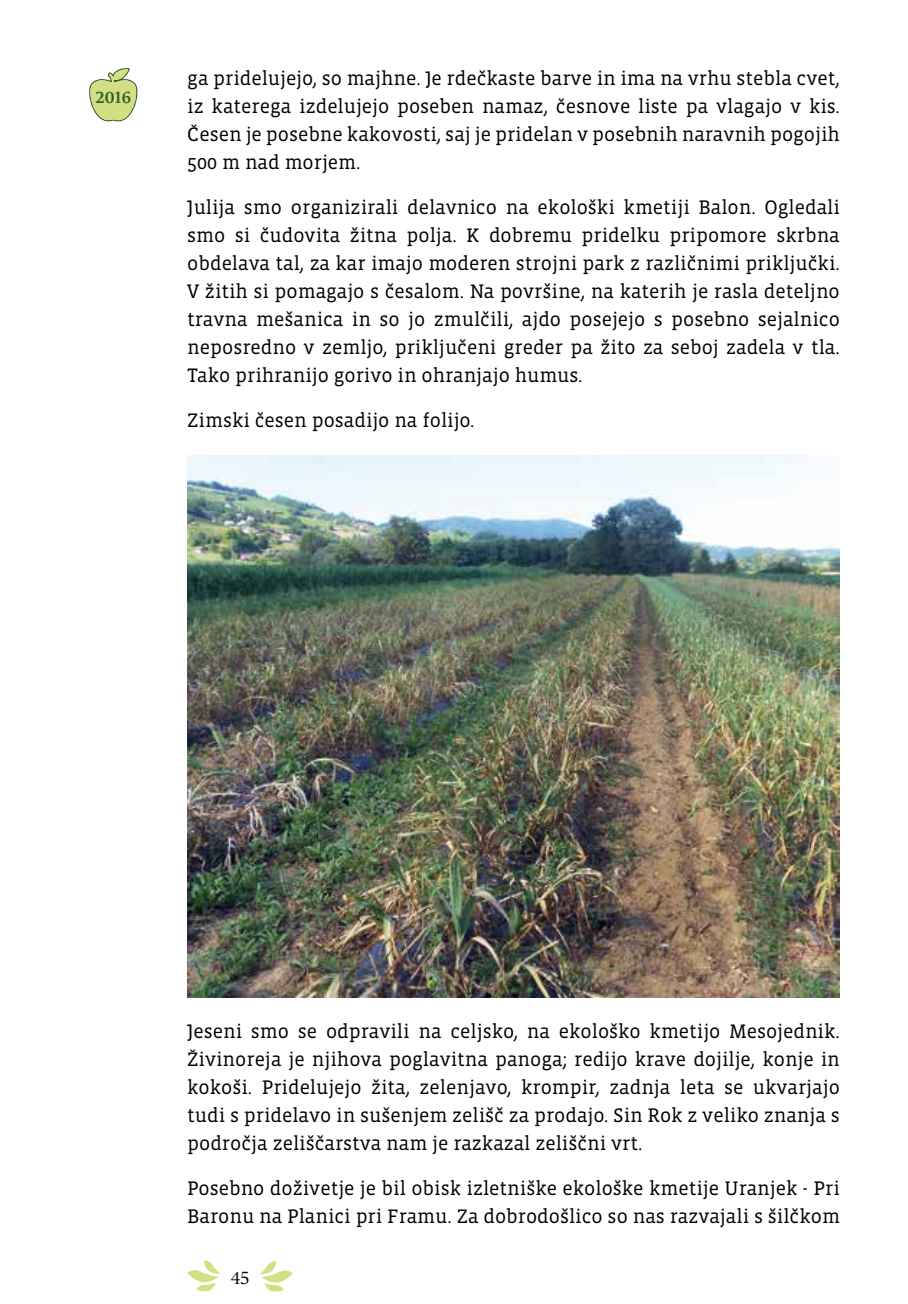
<style>
.page{position:relative;width:908px;height:1304px;background:#fff}
.page>*{position:absolute;margin:0;border:0;box-sizing:border-box;transform-origin:0 0}
.t1{font:20px/28px "Vista Slab OT";color:#000;text-align:justify}
.t2{font:20px "Sitka Banner";color:#000}
.t3{font:700 18.2px "Sitka Banner";color:#336129}
</style>
<div class="page">
<svg style="left:187px;top:1260px;width:33px;height:32px"></svg>
<svg style="left:260px;top:1261px;width:33px;height:31px"></svg>
<img style="left:187px;top:455px;width:652px;height:543px">
<svg style="left:89px;top:68px;width:49px;height:53px"></svg>
<p class="t3" style="left:95px;top:84px;width:37px">2016</p>
<p class="t1" style="left:187px;top:65px;width:654px">ga pridelujejo, so majhne. Je rdečkaste barve in ima na vrhu stebla cvet, iz katerega izdelujejo poseben namaz, česnove liste pa vlagajo v kis.<br>Česen je posebne kakovosti, saj je pridelan v posebnih naravnih pogojih 500 m nad morjem.</p>
<p class="t1" style="left:187px;top:194px;width:653px">Julija smo organizirali delavnico na ekološki kmetiji Balon. Ogledali smo si čudovita žitna polja. K dobremu pridelku pripomore skrbna obdelava tal, za kar imajo moderen strojni park z različnimi priključki.<br>V žitih si pomagajo s česalom. Na površine, na katerih je rasla deteljno travna mešanica in so jo zmulčili, ajdo posejejo s posebno sejalnico neposredno v zemljo, priključeni greder pa žito za seboj zadela v tla.<br>Tako prihranijo gorivo in ohranjajo humus.</p>
<p class="t1" style="left:187px;top:407px;width:288px">Zimski česen posadijo na folijo.</p>
<p class="t1" style="left:187px;top:1017px;width:654px">Jeseni smo se odpravili na celjsko, na ekološko kmetijo Mesojednik.<br>Živinoreja je njihova poglavitna panoga; redijo krave dojilje, konje in kokoši. Pridelujejo žita, zelenjavo, krompir, zadnja leta se ukvarjajo tudi s pridelavo in sušenjem zelišč za prodajo. Sin Rok z veliko znanja s področja zeliščarstva nam je razkazal zeliščni vrt.</p>
<p class="t1" style="left:187px;top:1174px;width:654px">Posebno doživetje je bil obisk izletniške ekološke kmetije Uranjek - Pri<br>Baronu na Planici pri Framu. Za dobrodošlico so nas razvajali s šilčkom</p>
<p class="t2" style="left:231px;top:1264px;width:20px">45</p>
</div>
